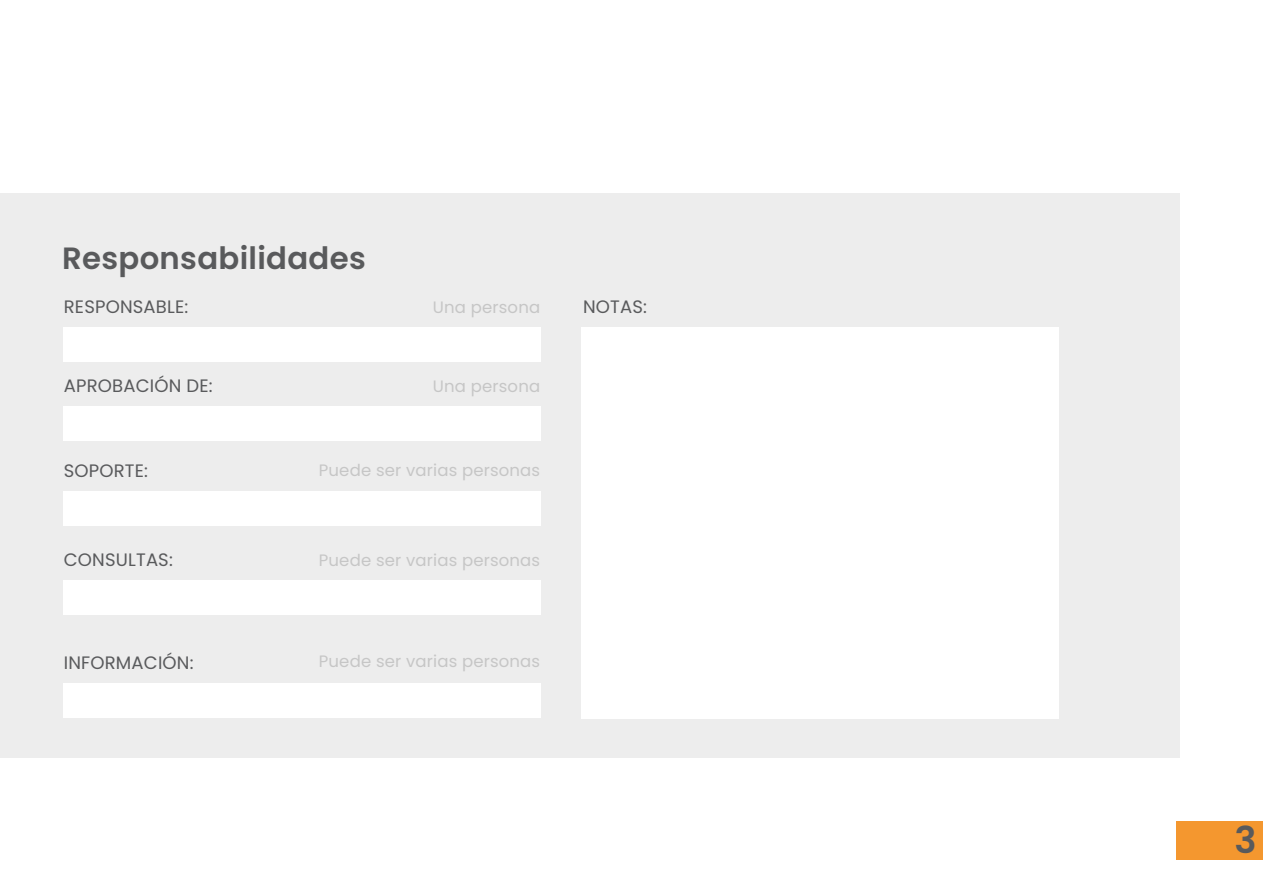
<style>
.page{position:relative;width:1263px;height:893px;background:#fff}
.page>*{position:absolute;margin:0;border:0;box-sizing:border-box;transform-origin:0 0}
.t1{font:600 37.05px "Poppins";color:#595a5c}
.t2{font:600 30.75px "Poppins";letter-spacing:.01em;color:#595a5c}
.t3{font:18px "Poppins";letter-spacing:.01em;color:#595a5c}
.t4{font:16.5px "Poppins";letter-spacing:.01em;color:#c6c6c6}
</style>
<div class="page">
<div style="left:0;top:193px;width:1179px;height:564px;background:#ededed"></div>
<div style="left:64px;top:327px;width:477px;height:35px;background:#fff"></div>
<div style="left:582px;top:327px;width:477px;height:392px;background:#fff"></div>
<div style="left:64px;top:406px;width:477px;height:34px;background:#fff"></div>
<div style="left:64px;top:491px;width:477px;height:35px;background:#fff"></div>
<div style="left:64px;top:580px;width:477px;height:35px;background:#fff"></div>
<div style="left:64px;top:683px;width:477px;height:35px;background:#fff"></div>
<div style="left:1176px;top:821px;width:87px;height:39px;background:#f4972f"></div>
<h2 class="t2" style="left:62px;top:241px;width:305px">Responsabilidades</h2>
<p class="t3" style="left:64px;top:296px;width:126px">RESPONSABLE:</p>
<p class="t4" style="left:433px;top:298px;width:109px">Una persona</p>
<p class="t3" style="left:583px;top:296px;width:65px">NOTAS:</p>
<p class="t3" style="left:64px;top:375px;width:150px">APROBACIÓN DE:</p>
<p class="t4" style="left:433px;top:376px;width:109px">Una persona</p>
<p class="t3" style="left:64px;top:460px;width:86px">SOPORTE:</p>
<p class="t4" style="left:319px;top:460px;width:223px">Puede ser varias personas</p>
<p class="t3" style="left:64px;top:549px;width:111px">CONSULTAS:</p>
<p class="t4" style="left:319px;top:550px;width:223px">Puede ser varias personas</p>
<p class="t3" style="left:64px;top:652px;width:131px">INFORMACIÓN:</p>
<p class="t4" style="left:319px;top:651px;width:223px">Puede ser varias personas</p>
<h1 class="t1" style="left:1234px;top:819px;width:24px">3</h1>
</div>
